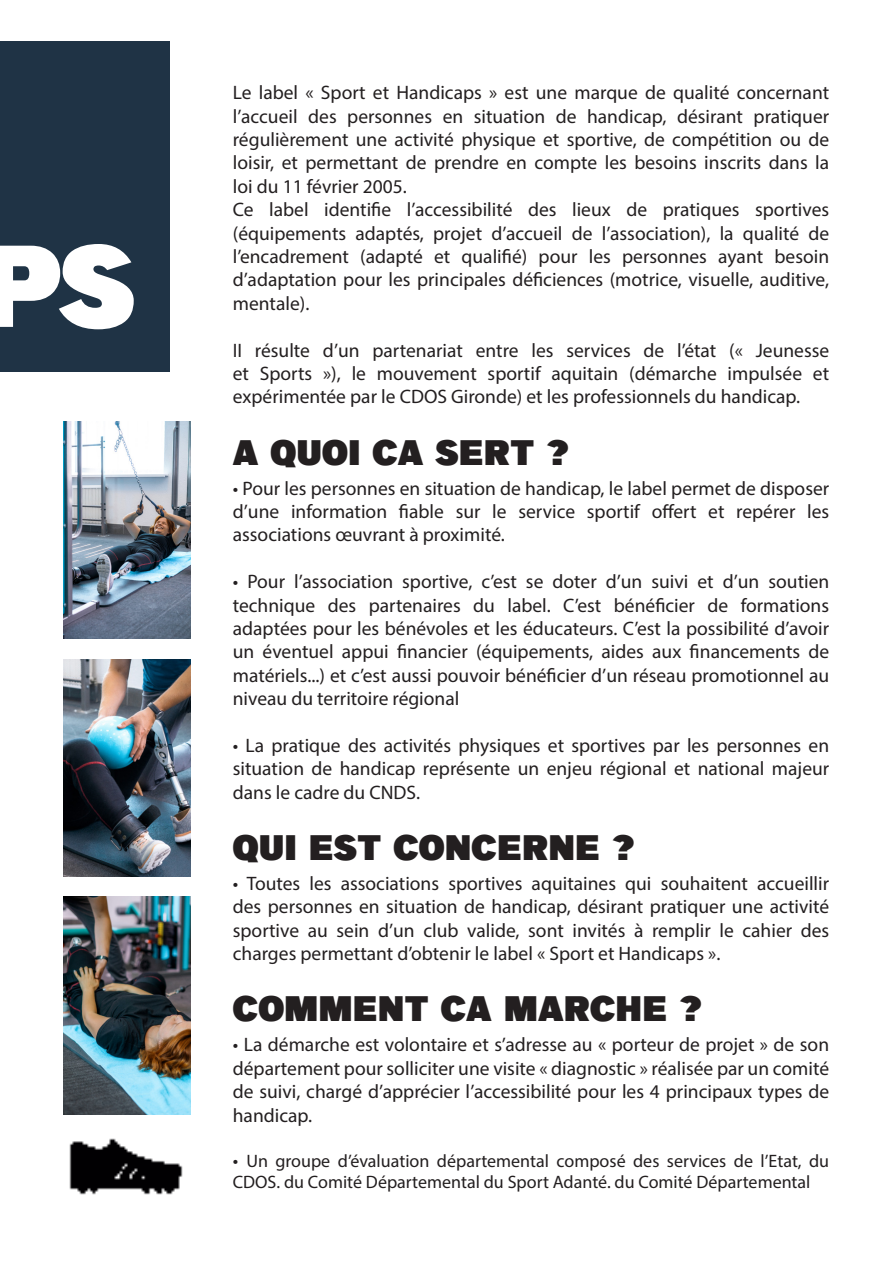
<style>
.page{position:relative;width:893px;height:1263px;background:#fff}
.page>*{position:absolute;margin:0;border:0;box-sizing:border-box;transform-origin:0 0}
.t1{font:108px "a Big Deal";color:#fff}
.t2{font:33px "a Big Deal";color:#231f20}
.t3{font:19.5px/23.4px "Myriad Pro";color:#231f20;text-align:justify}
.t4{font:18px/21.6px "Myriad Pro";color:#231f20}
.s1{font-size:19.5px}
</style>
<div class="page">
<div style="left:0;top:41px;width:169px;height:331px;background:#1f3345"></div>
<img style="left:64px;top:421px;width:126px;height:218px">
<img style="left:64px;top:659px;width:126px;height:218px">
<img style="left:64px;top:897px;width:126px;height:217px">
<img style="left:69px;top:1138px;width:114px;height:57px">
<h1 class="t1" style="left:-22px;top:239px;width:159px">PS</h1>
<p class="t3" style="left:233px;top:81px;width:598px">Le label « Sport et Handicaps » est une marque de qualité concernant l’accueil des personnes en situation de handicap, désirant pratiquer régulièrement une activité physique et sportive, de compétition ou de loisir, et permettant de prendre en compte les besoins inscrits dans la loi du 11 février 2005.</p>
<p class="t3" style="left:233px;top:198px;width:598px">Ce label identifie l’accessibilité des lieux de pratiques sportives (équipements adaptés, projet d’accueil de l’association), la qualité de l’encadrement (adapté et qualifié) pour les personnes ayant besoin d’adaptation pour les principales déficiences (motrice, visuelle, auditive, mentale).</p>
<p class="t3" style="left:233px;top:338px;width:598px">II résulte d’un partenariat entre les services de l’état (« Jeunesse et Sports »), le mouvement sportif aquitain (démarche impulsée et expérimentée par le CDOS Gironde) et les professionnels du handicap.</p>
<p class="t2" style="left:233px;top:438px;width:338px">A QUOI CA SERT ?</p>
<p class="t3" style="left:233px;top:476px;width:598px">• Pour les personnes en situation de handicap, le label permet de disposer d’une information fiable sur le service sportif offert et repérer les associations œuvrant à proximité.</p>
<p class="t3" style="left:233px;top:570px;width:598px">• Pour l’association sportive, c’est se doter d’un suivi et d’un soutien technique des partenaires du label. C’est bénéficier de formations adaptées pour les bénévoles et les éducateurs. C’est la possibilité d’avoir un éventuel appui financier (équipements, aides aux financements de matériels...) et c’est aussi pouvoir bénéficier d’un réseau promotionnel au niveau du territoire régional</p>
<p class="t3" style="left:233px;top:733px;width:598px">• La pratique des activités physiques et sportives par les personnes en situation de handicap représente un enjeu régional et national majeur dans le cadre du CNDS.</p>
<p class="t2" style="left:233px;top:833px;width:404px">QUI EST CONCERNE ?</p>
<p class="t3" style="left:233px;top:871px;width:598px">• Toutes les associations sportives aquitaines qui souhaitent accueillir des personnes en situation de handicap, désirant pratiquer une activité sportive au sein d’un club valide, sont invités à remplir le cahier des charges permettant d’obtenir le label « Sport et Handicaps ».</p>
<p class="t2" style="left:233px;top:995px;width:471px">COMMENT CA MARCHE ?</p>
<p class="t3" style="left:233px;top:1033px;width:598px">• La démarche est volontaire et s’adresse au « porteur de projet » de son département pour solliciter une visite « diagnostic » réalisée par un comité de suivi, chargé d’apprécier l’accessibilité pour les 4 principaux types de handicap.</p>
<p class="t4" style="left:233px;top:1149px;width:598px"><span class="s1">•</span> Un groupe d’évaluation départemental composé des services de l’Etat, du<br>CDOS. du Comité Départemental du Sport Adanté. du Comité Départemental</p>
</div>
